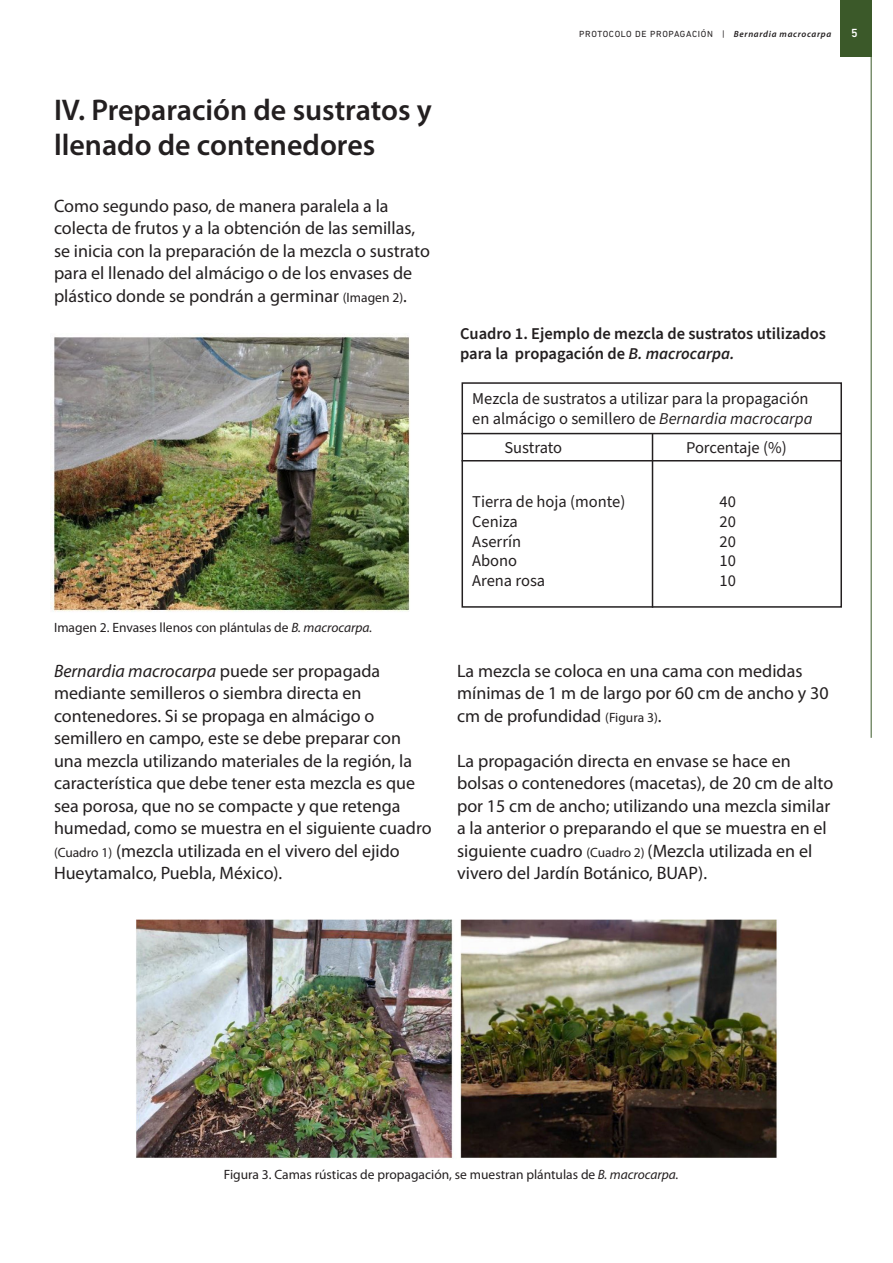
<style>
.page{position:relative;width:893px;height:1263px;background:#fff}
.page>*{position:absolute;margin:0;border:0;box-sizing:border-box;transform-origin:0 0}
.t1{font:600 30px/34.5px "Myriad Pro";color:#231f20}
.t2{font:18px/22.5px "Myriad Pro";color:#231f20}
.t3{font:16.5px/19.8px "Source Sans Pro";color:#231f20}
.t4{font:600 16.5px/19.8px "Source Sans Pro";color:#231f20}
.t5{font:13.5px "Myriad Pro";color:#231f20}
.t6{font:500 12px "DIN Next LT Pro";color:#fff}
.t7{font:9px "DIN Next LT Pro";letter-spacing:.075em;color:#231f20}
.s1{font-size:13.5px}
.s2{font-style:italic}
.s3{font-family:"Myriad Pro";font-weight:600;font-style:italic}
</style>
<div class="page">
<div style="left:840px;top:0;width:31px;height:57px;background:#3b5929"></div>
<hr style="left:871px;top:54px;width:1px;height:684px;background:#3b5929">
<img style="left:50px;top:336px;width:360px;height:276px">
<div style="left:461px;top:382px;width:381px;height:226px;border:2px solid #231f20"></div>
<hr style="left:461px;top:433px;width:381px;height:1px;background:#231f20">
<hr style="left:461px;top:460px;width:381px;height:1px;background:#231f20">
<img style="left:136px;top:919px;width:641px;height:240px">
<hr style="left:652px;top:434px;width:1px;height:174px;background:#231f20">
<p class="t1" style="left:54px;top:92px;width:379px">IV. Preparación de sustratos y llenado de contenedores</p>
<p class="t2" style="left:54px;top:194px;width:377px">Como segundo paso, de manera paralela a la colecta de frutos y a la obtención de las semillas, se inicia con la preparación de la mezcla o sustrato para el llenado del almácigo o de los envases de plástico donde se pondrán a germinar <span class="s1">(Imagen 2)</span>.</p>
<p class="t5" style="left:54px;top:619px;width:320px">Imagen 2. Envases llenos con plántulas de <span class="s2">B. macrocarpa.</span></p>
<p class="t2" style="left:54px;top:659px;width:379px"><span class="s2">Bernardia macrocarpa</span> puede ser propagada mediante semilleros o siembra directa en contenedores. Si se propaga en almácigo o semillero en campo, este se debe preparar con una mezcla utilizando materiales de la región, la característica que debe tener esta mezcla es que sea porosa, que no se compacte y que retenga humedad, como se muestra en el siguiente cuadro <span class="s1">(Cuadro 1)</span> (mezcla utilizada en el vivero del ejido Hueytamalco, Puebla, México).</p>
<p class="t7" style="left:579px;top:29px;width:254px">PROTOCOLO DE PROPAGACIÓN | <span class="s3">Bernardia macrocarpa</span></p>
<p class="t6" style="left:851px;top:26px;width:8px">5</p>
<p class="t4" style="left:460px;top:324px;width:367px">Cuadro 1. Ejemplo de mezcla de sustratos utilizados para la propagación de <span class="s2">B. macrocarpa.</span></p>
<p class="t3" style="left:472px;top:389px;width:342px">Mezcla de sustratos a utilizar para la propagación en almácigo o semillero de <span class="s2">Bernardia macrocarpa</span></p>
<p class="t3" style="left:504px;top:438px;width:59px">Sustrato</p>
<p class="t3" style="left:686px;top:438px;width:102px">Porcentaje (%)</p>
<p class="t3" style="left:472px;top:492px;width:155px">Tierra de hoja (monte)</p>
<p class="t3" style="left:472px;top:512px;width:47px">Ceniza</p>
<p class="t3" style="left:472px;top:532px;width:51px">Aserrín</p>
<p class="t3" style="left:472px;top:551px;width:47px">Abono</p>
<p class="t3" style="left:472px;top:571px;width:75px">Arena rosa</p>
<p class="t3" style="left:719px;top:492px;width:18px">40</p>
<p class="t3" style="left:719px;top:512px;width:18px">20</p>
<p class="t3" style="left:719px;top:532px;width:18px">20</p>
<p class="t3" style="left:719px;top:551px;width:18px">10</p>
<p class="t3" style="left:719px;top:571px;width:18px">10</p>
<p class="t2" style="left:457px;top:659px;width:373px">La mezcla se coloca en una cama con medidas mínimas de 1 m de largo por 60 cm de ancho y 30 cm de profundidad <span class="s1">(Figura 3)</span>.</p>
<p class="t2" style="left:457px;top:749px;width:378px">La propagación directa en envase se hace en bolsas o contenedores (macetas), de 20 cm de alto por 15 cm de ancho; utilizando una mezcla similar a la anterior o preparando el que se muestra en el siguiente cuadro <span class="s1">(Cuadro 2)</span> (Mezcla utilizada en el vivero del Jardín Botánico, BUAP).</p>
<p class="t5" style="left:224px;top:1166px;width:456px">Figura 3. Camas rústicas de propagación, se muestran plántulas de <span class="s2">B. macrocarpa.</span></p>
</div>
